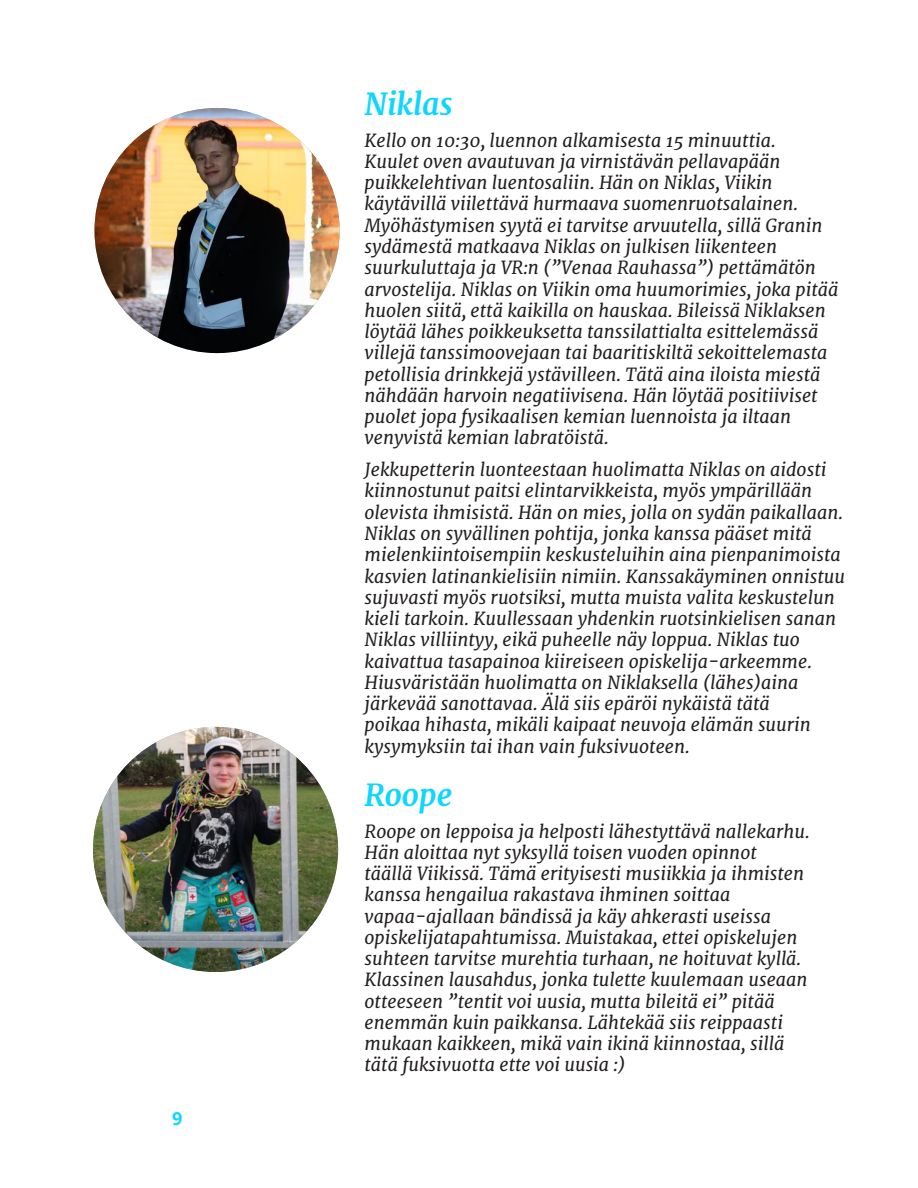
<style>
.page{position:relative;width:918px;height:1188px;background:#fff}
.page>*{position:absolute;margin:0;border:0;box-sizing:border-box;transform-origin:0 0}
.Short_Blurb_Header{font:italic 700 30px "Merriweather";color:#0fd6ff}
.Body_Text_-_Left{font:italic 18px/21.3px "Merriweather";color:#231f20}
.Editor_s_Position{font:700 18px "Open Sans";color:#0fd6ff}
</style>
<div class="page">
<img style="left:94px;top:108px;width:246px;height:245px;border-radius:123px">
<img style="left:93px;top:727px;width:245px;height:245px;border-radius:123px">
<p class="Editor_s_Position" style="left:172px;top:1105px;width:12px">9</p>
<p class="Short_Blurb_Header" style="left:364px;top:85px;width:90px">Niklas</p>
<p class="Body_Text_-_Left" style="left:364px;top:130px;width:476px">Kello on 10:30, luennon alkamisesta 15 minuuttia.<br>Kuulet oven avautuvan ja virnistävän pellavapään puikkelehtivan luentosaliin. Hän on Niklas, Viikin käytävillä viilettävä hurmaava suomenruotsalainen.<br>Myöhästymisen syytä ei tarvitse arvuutella, sillä Granin sydämestä matkaava Niklas on julkisen liikenteen suurkuluttaja ja VR:n (”Venaa Rauhassa”) pettämätön arvostelija. Niklas on Viikin oma huumorimies, joka pitää huolen siitä, että kaikilla on hauskaa. Bileissä Niklaksen löytää lähes poikkeuksetta tanssilattialta esittelemässä villejä tanssimoovejaan tai baaritiskiltä sekoittelemasta petollisia drinkkejä ystävilleen. Tätä aina iloista miestä nähdään harvoin negatiivisena. Hän löytää positiiviset puolet jopa fysikaalisen kemian luennoista ja iltaan venyvistä kemian labratöistä.</p>
<p class="Body_Text_-_Left" style="left:364px;top:459px;width:482px">Jekkupetterin luonteestaan huolimatta Niklas on aidosti kiinnostunut paitsi elintarvikkeista, myös ympärillään olevista ihmisistä. Hän on mies, jolla on sydän paikallaan.<br>Niklas on syvällinen pohtija, jonka kanssa pääset mitä mielenkiintoisempiin keskusteluihin aina pienpanimoista kasvien latinankielisiin nimiin. Kanssakäyminen onnistuu sujuvasti myös ruotsiksi, mutta muista valita keskustelun kieli tarkoin. Kuullessaan yhdenkin ruotsinkielisen sanan Niklas villiintyy, eikä puheelle näy loppua. Niklas tuo kaivattua tasapainoa kiireiseen opiskelija-arkeemme.<br>Hiusväristään huolimatta on Niklaksella (lähes)aina järkevää sanottavaa. Älä siis epäröi nykäistä tätä<br>poikaa hihasta, mikäli kaipaat neuvoja elämän suurin kysymyksiin tai ihan vain fuksivuoteen.</p>
<p class="Short_Blurb_Header" style="left:364px;top:776px;width:89px">Roope</p>
<p class="Body_Text_-_Left" style="left:364px;top:821px;width:447px">Roope on leppoisa ja helposti lähestyttävä nallekarhu.<br>Hän aloittaa nyt syksyllä toisen vuoden opinnot<br>täällä Viikissä. Tämä erityisesti musiikkia ja ihmisten kanssa hengailua rakastava ihminen soittaa vapaa-ajallaan bändissä ja käy ahkerasti useissa opiskelijatapahtumissa. Muistakaa, ettei opiskelujen suhteen tarvitse murehtia turhaan, ne hoituvat kyllä.<br>Klassinen lausahdus, jonka tulette kuulemaan useaan otteeseen ”tentit voi uusia, mutta bileitä ei” pitää enemmän kuin paikkansa. Lähtekää siis reippaasti mukaan kaikkeen, mikä vain ikinä kiinnostaa, sillä tätä fuksivuotta ette voi uusia :)</p>
</div>
